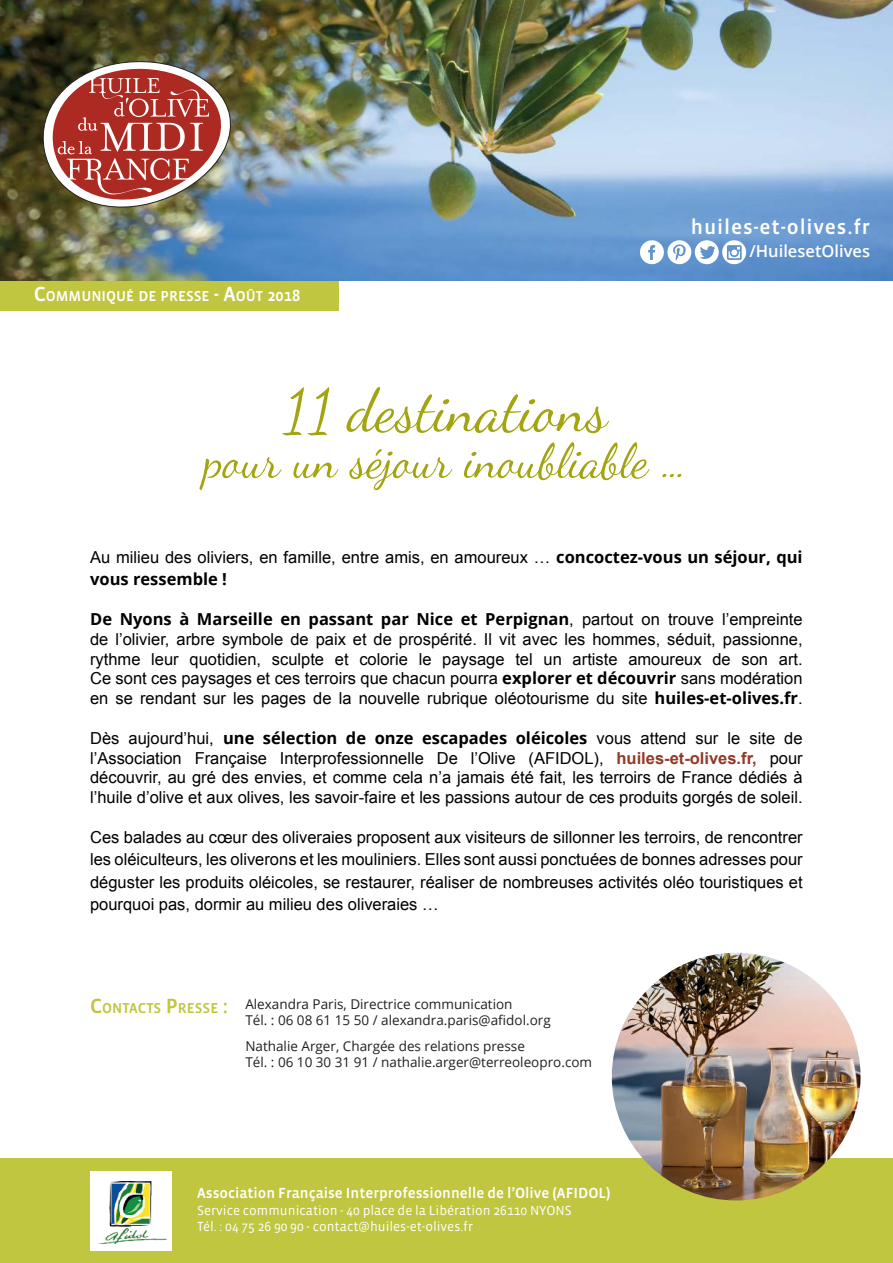
<style>
.page{position:relative;width:893px;height:1263px;background:#fff}
.page>*{position:absolute;margin:0;border:0;box-sizing:border-box;transform-origin:0 0}
.t1{font:21px "Vista Sans Med";letter-spacing:.04em;color:#fff}
.t2{font:16.5px/19.8px "Arial";color:#000;text-align:justify}
.t3{font:700 16.5px "Open Sans";color:#000}
.t4{font:600 16.5px "Open Sans";color:#fff}
.t5{font:15px "Vista Sans Med";color:#fff}
.t6{font:14.7px "Vista Sans Med";color:#fff}
.t7{font:14.7px "Vista Sans Med";color:#c0c63f}
.t8{font:13.5px/16.2px "Open Sans";color:#231f20}
.t9{font:13.5px/16.2px "Vista Sans";color:#fff}
.s1{font-size:21px}
.s2{font-size:16.5px}
.s3{font-family:"Open Sans";font-weight:700}
.s4{font-family:"Arial";font-weight:400}
.s5{font-weight:700;color:#933927}
</style>
<div class="page">
<svg style="left:199px;top:442px;width:482px;height:48px"></svg>
<svg style="left:282px;top:387px;width:327px;height:48px"></svg>
<img style="left:0;top:0;width:893px;height:281px">
<div style="left:0;top:1159px;width:893px;height:104px;background:#c0c63f"></div>
<div style="left:0;top:281px;width:339px;height:29px;background:#c0c63f"></div>
<img style="left:36px;top:54px;width:201px;height:161px">
<svg style="left:640px;top:240px;width:106px;height:24px"></svg>
<div style="left:90px;top:1171px;width:81px;height:79px;background:#fff"></div>
<img style="left:103px;top:1181px;width:64px;height:62px">
<img style="left:612px;top:953px;width:248px;height:247px">
<p class="t1" style="left:691px;top:218px;width:181px">huiles-et-olives.fr</p>
<p class="t6" style="left:34px;top:289px;width:268px"><span class="s1">C</span>OMMUNIQUÉ DE PRESSE <span class="s1">- A</span>OÛT <span class="s2">2018</span></p>
<p class="t4" style="left:749px;top:242px;width:122px">/HuilesetOlives</p>
<p class="t2" style="left:90px;top:549px;width:714px">Au milieu des oliviers, en famille, entre amis, en amoureux … <span class="s3">concoctez-vous un séjour, qui</span></p>
<p class="t3" style="left:90px;top:573px;width:138px">vous ressemble !</p>
<p class="t3" style="left:90px;top:612px;width:714px">De Nyons à Marseille en passant par Nice et Perpignan<span class="s4">, partout on trouve l’empreinte</span></p>
<p class="t2" style="left:90px;top:631px;width:714px">de l’olivier, arbre symbole de paix et de prospérité. Il vit avec les hommes, séduit, passionne, rythme leur quotidien, sculpte et colorie le paysage tel un artiste amoureux de son art.<br>Ce sont ces paysages et ces terroirs que chacun pourra <span class="s3">explorer et découvrir</span> sans modération en se rendant sur les pages de la nouvelle rubrique oléotourisme du site <span class="s3">huiles-et-olives.fr</span>.</p>
<p class="t2" style="left:90px;top:730px;width:714px">Dès aujourd’hui, <span class="s3">une sélection de onze escapades oléicoles</span> vous attend sur le site de l’Association Française Interprofessionnelle De l’Olive (AFIDOL), <span class="s5">huiles-et-olives.fr,</span> pour découvrir, au gré des envies, et comme cela n’a jamais été fait, les terroirs de France dédiés à l’huile d’olive et aux olives, les savoir-faire et les passions autour de ces produits gorgés de soleil.</p>
<p class="t2" style="left:90px;top:827px;width:714px;line-height:22.5px">Ces balades au cœur des oliveraies proposent aux visiteurs de sillonner les terroirs, de rencontrer les oléiculteurs, les oliverons et les mouliniers. Elles sont aussi ponctuées de bonnes adresses pour déguster les produits oléicoles, se restaurer, réaliser de nombreuses activités oléo touristiques et pourquoi pas, dormir au milieu des oliveraies …</p>
<p class="t7" style="left:90px;top:1001px;width:139px"><span class="s1">C</span>ONTACTS <span class="s1">P</span>RESSE <span class="s1">:</span></p>
<p class="t8" style="left:245px;top:997px;width:307px">Alexandra Paris, Directrice communication<br>Tél. : 06 08 61 15 50 / alexandra.paris@afidol.org</p>
<p class="t8" style="left:245px;top:1038px;width:348px">Nathalie Arger, Chargée des relations presse<br>Tél. : 06 10 30 31 91 / nathalie.arger@terreoleopro.com</p>
<p class="t5" style="left:197px;top:1187px;width:415px">Association Française Interprofessionnelle de l’Olive (AFIDOL)</p>
<p class="t9" style="left:197px;top:1203px;width:376px">Service communication - 40 place de la Libération 26110 NYONS<br>Tél. : 04 75 26 90 90 - contact@huiles-et-olives.fr</p>
</div>
